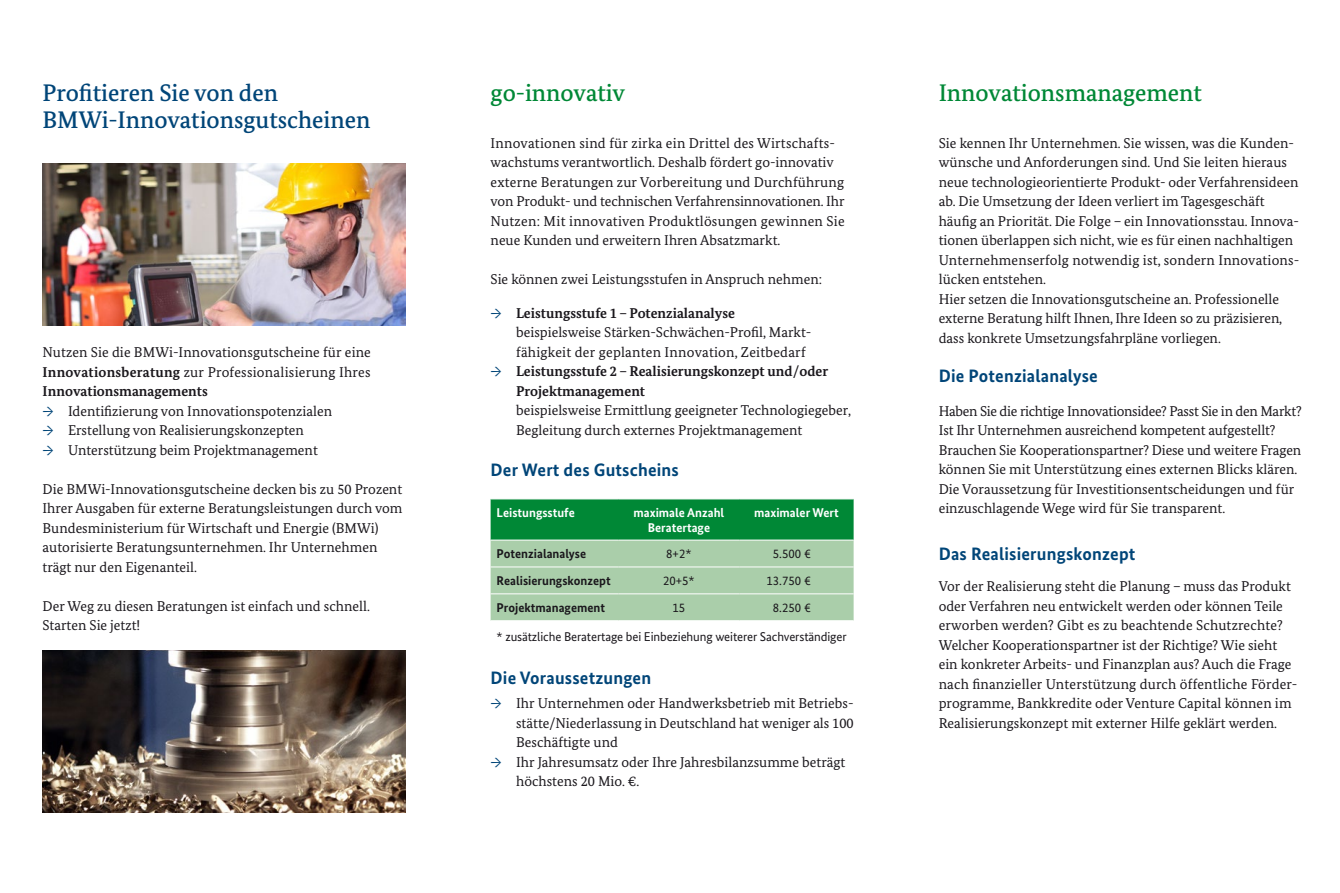
<style>
.page{position:relative;width:1340px;height:893px;background:#fff}
.page>*{position:absolute;margin:0;border:0;box-sizing:border-box;transform-origin:0 0}
.t1{font:500 24px/27px "Bundes Serif";color:#004578}
.t2{font:500 24px "Bundes Serif";color:#008836}
.t3{font:700 18px "Bundes Sans";letter-spacing:.01em;color:#004578}
.t4{font:14.25px/19.5px "Bundes Serif";color:#1a171c}
.t5{font:12.75px "Bundes Sans";letter-spacing:-.01em;color:#1a171c}
.t6{font:700 12.75px "Bundes Sans";color:#1a171c}
.t7{font:700 12.75px/14.2px "Bundes Sans";color:#fff;text-align:center}
.s1{font-weight:700}
.s2{color:#004578}
</style>
<div class="page">
<img style="left:43px;top:164px;width:362px;height:161px">
<img style="left:43px;top:651px;width:362px;height:161px">
<svg style="left:490px;top:500px;width:363px;height:120px;background:#71b683"></svg>
<hr style="left:490px;top:540px;width:128px;height:1px;background:#fff">
<hr style="left:618px;top:540px;width:121px;height:1px;background:#fff">
<hr style="left:739px;top:540px;width:114px;height:1px;background:#fff">
<hr style="left:490px;top:567px;width:128px;height:1px;background:#fff">
<hr style="left:618px;top:567px;width:121px;height:1px;background:#fff">
<hr style="left:739px;top:567px;width:114px;height:1px;background:#fff">
<hr style="left:490px;top:593px;width:128px;height:1px;background:#fff">
<hr style="left:618px;top:593px;width:121px;height:1px;background:#fff">
<hr style="left:739px;top:593px;width:114px;height:1px;background:#fff">
<h3 class="t1" style="left:43px;top:79px;width:329px">Profitieren Sie von den<br>BMWi-Innovationsgutscheinen</h3>
<p class="t4" style="left:43px;top:342px;width:330px;text-align:justify">Nutzen Sie die BMWi-Innovationsgutscheine für eine <span class="s1">Innovationsberatung</span> zur Professionalisierung Ihres <span class="s1">Innovationsmanagements</span></p>
<p class="t4" style="left:43px;top:401px;width:291px"><span class="s2">→</span> Identifizierung von Innovationspotenzialen</p>
<p class="t4" style="left:43px;top:420px;width:263px"><span class="s2">→</span> Erstellung von Realisierungskonzepten</p>
<p class="t4" style="left:43px;top:440px;width:277px"><span class="s2">→</span> Unterstützung beim Projektmanagement</p>
<p class="t4" style="left:43px;top:479px;width:361px">Die BMWi-Innovationsgutscheine decken bis zu 50 Prozent Ihrer Ausgaben für externe Beratungsleistungen durch vom Bundesministerium für Wirtschaft und Energie (BMWi) autorisierte Beratungsunternehmen. Ihr Unternehmen trägt nur den Eigenanteil.</p>
<p class="t4" style="left:43px;top:596px;width:329px">Der Weg zu diesen Beratungen ist einfach und schnell.<br>Starten Sie jetzt!</p>
<h3 class="t2" style="left:490px;top:78px;width:136px">go-innovativ</h3>
<p class="t4" style="left:490px;top:133px;width:355px">Innovationen sind für zirka ein Drittel des Wirtschafts&shy;wachstums verantwortlich. Deshalb fördert go- innovativ externe Beratungen zur Vorbereitung und Durchführung von Produkt- und technischen Verfahrensinnovationen. Ihr Nutzen: Mit innovativen Produktlösungen gewinnen Sie neue Kunden und erweitern Ihren Absatzmarkt.</p>
<p class="t4" style="left:490px;top:269px;width:333px">Sie können zwei Leistungsstufen in Anspruch nehmen:</p>
<p class="t4" style="left:516px;top:303px;width:297px;text-indent:-26px"><span class="s2">→</span> <span class="s1">Leistungsstufe 1 – Potenzialanalyse </span>beispielsweise Stärken-Schwächen-Profil, Markt&shy;fähigkeit der geplanten Innovation, Zeitbedarf</p>
<p class="t4" style="left:516px;top:362px;width:336px;text-indent:-26px"><span class="s2">→</span> <span class="s1">Leistungsstufe 2 – Realisierungskonzept und/oder Projektmanagement<br></span>beispielsweise Ermittlung geeigneter Technologiegeber, Begleitung durch externes Projektmanage ment</p>
<h4 class="t3" style="left:490px;top:458px;width:190px">Der Wert des Gutscheins</h4>
<p class="t7" style="left:496px;top:506px;width:80px">Leistungsstufe</p>
<p class="t7" style="left:633px;top:506px;width:92px">maximale Anzahl<br>Beratertage</p>
<p class="t7" style="left:754px;top:506px;width:86px">maximaler Wert</p>
<p class="t6" style="left:496px;top:546px;width:91px">Potenzialanalyse</p>
<p class="t5" style="left:666px;top:546px;width:27px">8+2*</p>
<p class="t5" style="left:773px;top:546px;width:40px">5.500 €</p>
<p class="t6" style="left:496px;top:573px;width:116px">Realisierungskonzept</p>
<p class="t5" style="left:663px;top:573px;width:33px">20+5*</p>
<p class="t5" style="left:766px;top:573px;width:46px">13.750 €</p>
<p class="t6" style="left:496px;top:600px;width:110px">Projektmanagement</p>
<p class="t5" style="left:672px;top:600px;width:14px">15</p>
<p class="t5" style="left:773px;top:600px;width:40px">8.250 €</p>
<p class="t5" style="left:496px;top:629px;width:351px">* zusätzliche Beratertage bei Einbeziehung weiterer Sachverständiger</p>
<h4 class="t3" style="left:490px;top:667px;width:162px">Die Voraussetzungen</h4>
<p class="t4" style="left:516px;top:693px;width:339px;text-align:justify;text-indent:-26px"><span class="s2">→</span> Ihr Unternehmen oder Handwerksbetrieb mit Betriebs&shy;stätte/Niederlassung in Deutschland hat weniger als 100<br>Beschäftigte und</p>
<p class="t4" style="left:516px;top:752px;width:331px;text-indent:-26px"><span class="s2">→</span> Ihr Jahresumsatz oder Ihre Jahresbilanzsumme beträgt höchstens 20 Mio. €.</p>
<h3 class="t2" style="left:938px;top:78px;width:265px">Innovationsmanagement</h3>
<p class="t4" style="left:938px;top:133px;width:362px">Sie kennen Ihr Unternehmen. Sie wissen, was die Kunden&shy;wünsche und Anforderungen sind. Und Sie leiten hieraus neue technologieorientierte Produkt- oder Verfahrensideen ab. Die Umsetzung der Ideen verliert im Tagesgeschäft häufig an Priorität. Die Folge – ein Innovationsstau. Innova&shy;tionen überlappen sich nicht, wie es für einen nachhaltigen Unternehmenserfolg notwendig ist, sondern Innovations&shy;lücken entstehen.<br>Hier setzen die Innovationsgutscheine an. Professionelle externe Beratung hilft Ihnen, Ihre Ideen so zu präzisieren, dass konkrete Umsetzungsfahrpläne vorliegen.</p>
<h4 class="t3" style="left:938px;top:364px;width:161px">Die Potenzialanalyse</h4>
<p class="t4" style="left:938px;top:401px;width:364px">Haben Sie die richtige Innovationsidee? Passt Sie in den Markt?<br>Ist Ihr Unternehmen ausreichend kompetent aufgestellt?<br>Brauchen Sie Kooperationspartner? Diese und weitere Fragen können Sie mit Unterstützung eines externen Blicks klären.<br>Die Voraussetzung für Investitionsentscheidungen und für einzuschlagende Wege wird für Sie transparent.</p>
<h4 class="t3" style="left:938px;top:542px;width:198px">Das Realisierungskonzept</h4>
<p class="t4" style="left:938px;top:576px;width:360px">Vor der Realisierung steht die Planung – muss das Produkt oder Verfahren neu entwickelt werden oder können Teile erworben werden? Gibt es zu beachtende Schutzrechte?<br>Welcher Kooperationspartner ist der Richtige? Wie sieht ein konkreter Arbeits- und Finanzplan aus? Auch die Frage nach finanzieller Unterstützung durch öffentliche Förder&shy;programme, Bankkredite oder Venture Capital können im Realisierungskonzept mit externer Hilfe geklärt werden.</p>
</div>
